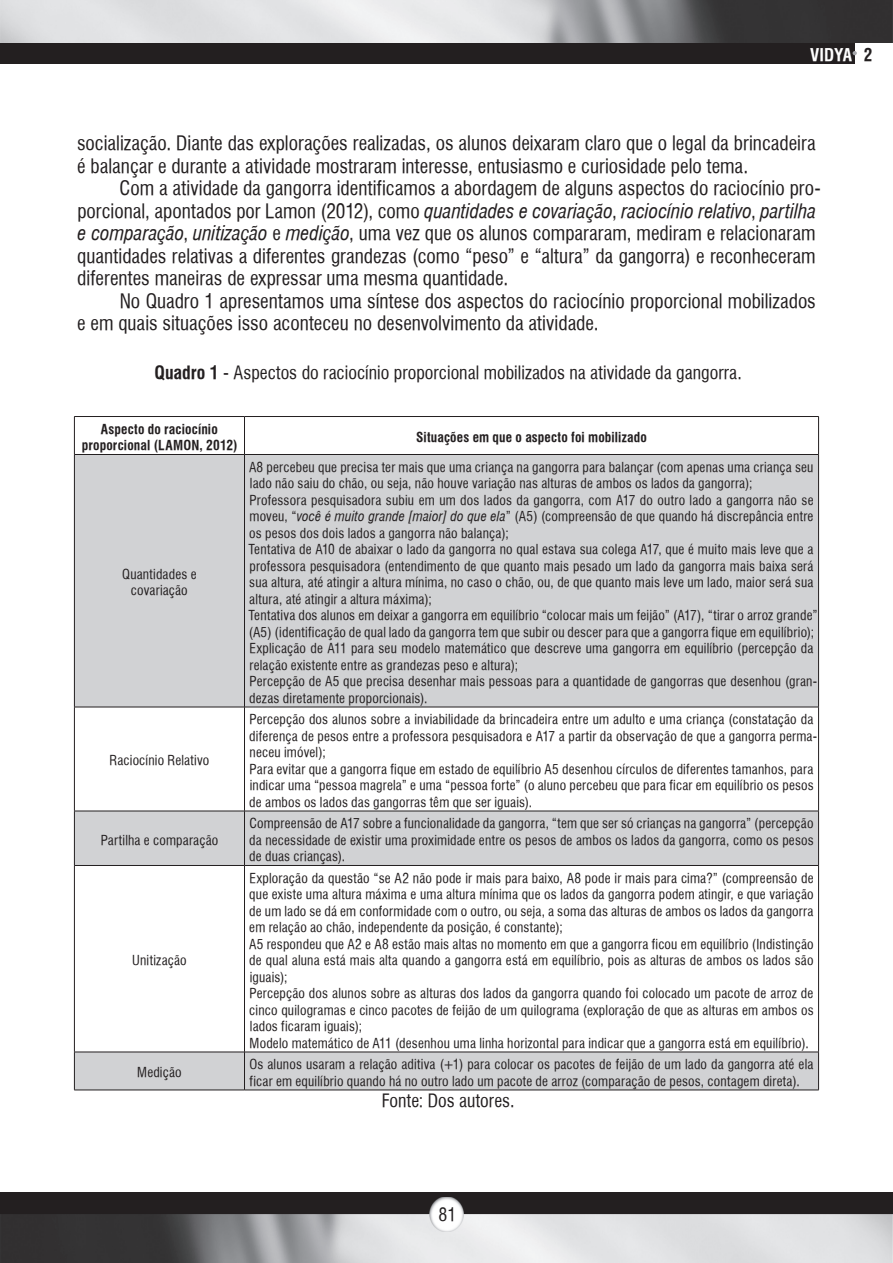
<style>
.page{position:relative;width:893px;height:1263px;background:#fff}
.page>*{position:absolute;margin:0;border:0;box-sizing:border-box;transform-origin:0 0}
.t1{font:19.5px/22.5px "Halvett Condensed";color:#231f20}
.t2{font:italic condensed 19.5px "Halvett";color:#231f20}
.t3{font:18px "Halvett Condensed";color:#231f20}
.t4{font:700 condensed 17.25px "Halvett";color:#fff}
.t5{font:13.5px/16.5px "Halvett Condensed";letter-spacing:.015em;color:#231f20}
.t6{font:700 condensed 13.5px/16.5px "Halvett";letter-spacing:.01em;color:#231f20;text-align:center}
.s1{color:#231f20}
.s2{font-family:"Halvett Condensed";font-style:normal;font-stretch:normal}
.s3{font-family:"Halvett";font-style:italic;font-stretch:condensed}
.s4{font-family:"Halvett";font-weight:700;font-stretch:condensed}
</style>
<div class="page">
<div style="left:0;top:0;width:855px;height:64px;background:#231f20"></div>
<img style="left:0;top:0;width:893px;height:43px">
<svg style="left:853px;top:51px;width:4px;height:4px"></svg>
<div style="left:0;top:1193px;width:893px;height:70px;background:#231f20"></div>
<img style="left:0;top:1214px;width:893px;height:49px">
<img style="left:429px;top:1197px;width:34px;height:34px">
<svg style="left:75px;top:455px;width:743px;height:635px;fill:#d1d2d4"></svg>
<hr style="left:74px;top:416px;width:170px;height:1px;background:#231f20">
<hr style="left:74px;top:417px;width:1px;height:37px;background:#231f20">
<hr style="left:244px;top:416px;width:575px;height:1px;background:#231f20">
<hr style="left:244px;top:417px;width:1px;height:37px;background:#231f20">
<hr style="left:818px;top:417px;width:1px;height:37px;background:#231f20">
<hr style="left:74px;top:454px;width:170px;height:1px;background:#231f20">
<hr style="left:74px;top:455px;width:1px;height:252px;background:#231f20">
<hr style="left:244px;top:454px;width:575px;height:1px;background:#231f20">
<hr style="left:244px;top:455px;width:1px;height:252px;background:#231f20">
<hr style="left:818px;top:455px;width:1px;height:252px;background:#231f20">
<hr style="left:74px;top:707px;width:170px;height:1px;background:#231f20">
<hr style="left:74px;top:707px;width:1px;height:104px;background:#231f20">
<hr style="left:244px;top:707px;width:575px;height:1px;background:#231f20">
<hr style="left:244px;top:707px;width:1px;height:104px;background:#231f20">
<hr style="left:818px;top:707px;width:1px;height:104px;background:#231f20">
<hr style="left:74px;top:811px;width:170px;height:1px;background:#231f20">
<hr style="left:74px;top:811px;width:1px;height:54px;background:#231f20">
<hr style="left:244px;top:811px;width:575px;height:1px;background:#231f20">
<hr style="left:244px;top:811px;width:1px;height:54px;background:#231f20">
<hr style="left:818px;top:811px;width:1px;height:54px;background:#231f20">
<hr style="left:74px;top:865px;width:170px;height:1px;background:#231f20">
<hr style="left:74px;top:866px;width:1px;height:186px;background:#231f20">
<hr style="left:244px;top:865px;width:575px;height:1px;background:#231f20">
<hr style="left:244px;top:866px;width:1px;height:186px;background:#231f20">
<hr style="left:818px;top:866px;width:1px;height:186px;background:#231f20">
<hr style="left:74px;top:1052px;width:170px;height:1px;background:#231f20">
<hr style="left:74px;top:1052px;width:1px;height:38px;background:#231f20">
<hr style="left:244px;top:1052px;width:575px;height:1px;background:#231f20">
<hr style="left:244px;top:1052px;width:1px;height:38px;background:#231f20">
<hr style="left:818px;top:1052px;width:1px;height:38px;background:#231f20">
<hr style="left:74px;top:1090px;width:170px;height:1px;background:#231f20">
<hr style="left:244px;top:1090px;width:575px;height:1px;background:#231f20">
<p class="t4" style="left:810px;top:45px;width:64px">VIDYA <span class="s1">2</span></p>
<h1 class="t1" style="left:77px;top:132px;width:740px">socialização. Diante das explorações realizadas, os alunos deixaram claro que o legal da brincadeira é balançar e durante a atividade mostraram interesse, entusiasmo e curiosidade pelo tema.</h1>
<h1 class="t1" style="left:120px;top:177px;width:703px">Com a atividade da gangorra identificamos a abordagem de alguns aspectos do raciocínio pro-</h1>
<h1 class="t2" style="left:77px;top:199px;width:740px"><span class="s2">porcional, apontados por Lamon (2012), como</span> quantidades e covariação<span class="s2">,</span> raciocínio relativo<span class="s2">,</span> partilha</h1>
<p class="t1" style="left:77px;top:222px;width:740px;text-align:justify"><span class="s3">e comparação</span>, <span class="s3">unitização</span> e <span class="s3">medição</span>, uma vez que os alunos compararam, mediram e relacionaram quantidades relativas a diferentes grandezas (como “peso” e “altura” da gangorra) e reconheceram diferentes maneiras de expressar uma mesma quantidade.</p>
<h1 class="t1" style="left:77px;top:289px;width:740px;text-indent:42px">No Quadro 1 apresentamos uma síntese dos aspectos do raciocínio proporcional mobilizados e em quais situações isso aconteceu no desenvolvimento da atividade.</h1>
<h2 class="t3" style="left:154px;top:362px;width:589px"><span class="s4">Quadro 1</span> - Aspectos do raciocínio proporcional mobilizados na atividade da gangorra.</h2>
<p class="t6" style="left:82px;top:421px;width:157px">Aspecto do raciocínio proporcional (LAMON, 2012)</p>
<p class="t6" style="left:416px;top:429px;width:232px">Situações em que o aspecto foi mobilizado</p>
<p class="t5" style="left:122px;top:566px;width:76px;text-align:center">Quantidades e covariação</p>
<p class="t5" style="left:110px;top:752px;width:101px">Raciocínio Relativo</p>
<p class="t5" style="left:101px;top:831px;width:119px">Partilha e comparação</p>
<p class="t5" style="left:132px;top:952px;width:56px">Unitização</p>
<p class="t5" style="left:248px;top:458px;width:571px">A8 percebeu que precisa ter mais que uma criança na gangorra para balançar (com apenas uma criança seu lado não saiu do chão, ou seja, não houve variação nas alturas de ambos os lados da gangorra);<br>Professora pesquisadora subiu em um dos lados da gangorra, com A17 do outro lado a gangorra não se moveu, “<span class="s3">você é muito grande [maior] do que ela</span>” (A5) (compreensão de que quando há discrepância entre os pesos dos dois lados a gangorra não balança);<br>Tentativa de A10 de abaixar o lado da gangorra no qual estava sua colega A17, que é muito mais leve que a professora pesquisadora (entendimento de que quanto mais pesado um lado da gangorra mais baixa será sua altura, até atingir a altura mínima, no caso o chão, ou, de que quanto mais leve um lado, maior será sua altura, até atingir a altura máxima);<br>Tentativa dos alunos em deixar a gangorra em equilíbrio “colocar mais um feijão” (A17), “tirar o arroz grande” (A5) (identificação de qual lado da gangorra tem que subir ou descer para que a gangorra fique em equilíbrio); Explicação de A11 para seu modelo matemático que descreve uma gangorra em equilíbrio (percepção da relação existente entre as grandezas peso e altura);<br>Percepção de A5 que precisa desenhar mais pessoas para a quantidade de gangorras que desenhou (gran&shy;dezas diretamente proporcionais).</p>
<p class="t5" style="left:249px;top:711px;width:569px">Percepção dos alunos sobre a inviabilidade da brincadeira entre um adulto e uma criança (constatação da diferença de pesos entre a professora pesquisadora e A17 a partir da observação de que a gangorra perma&shy;neceu imóvel);<br>Para evitar que a gangorra fique em estado de equilíbrio A5 desenhou círculos de diferentes tamanhos, para indicar uma “pessoa magrela” e uma “pessoa forte” (o aluno percebeu que para ficar em equilíbrio os pesos de ambos os lados das gangorras têm que ser iguais).</p>
<p class="t5" style="left:249px;top:815px;width:566px;text-align:justify">Compreensão de A17 sobre a funcionalidade da gangorra, “tem que ser só crianças na gangorra” (percepção da necessidade de existir uma proximidade entre os pesos de ambos os lados da gangorra, como os pesos de duas crianças).</p>
<p class="t5" style="left:249px;top:869px;width:566px">Exploração da questão “se A2 não pode ir mais para baixo, A8 pode ir mais para cima?” (compreensão de que existe uma altura máxima e uma altura mínima que os lados da gangorra podem atingir, e que variação de um lado se dá em conformidade com o outro, ou seja, a soma das alturas de ambos os lados da gangorra em relação ao chão, independente da posição, é constante);<br>A5 respondeu que A2 e A8 estão mais altas no momento em que a gangorra ficou em equilíbrio (Indistinção de qual aluna está mais alta quando a gangorra está em equilíbrio, pois as alturas de ambos os lados são iguais);<br>Percepção dos alunos sobre as alturas dos lados da gangorra quando foi colocado um pacote de arroz de cinco quilogramas e cinco pacotes de feijão de um quilograma (exploração de que as alturas em ambos os lados ficaram iguais);<br>Modelo matemático de A11 (desenhou uma linha horizontal para indicar que a gangorra está em equilíbrio).</p>
<p class="t5" style="left:137px;top:1064px;width:46px">Medição</p>
<p class="t5" style="left:249px;top:1056px;width:566px">Os alunos usaram a relação aditiva (+1) para colocar os pacotes de feijão de um lado da gangorra até ela ficar em equilíbrio quando há no outro lado um pacote de arroz (comparação de pesos, contagem direta).</p>
<h2 class="t3" style="left:382px;top:1089px;width:134px">Fonte: Dos autores.</h2>
<h2 class="t3" style="left:439px;top:1204px;width:19px">81</h2>
</div>
